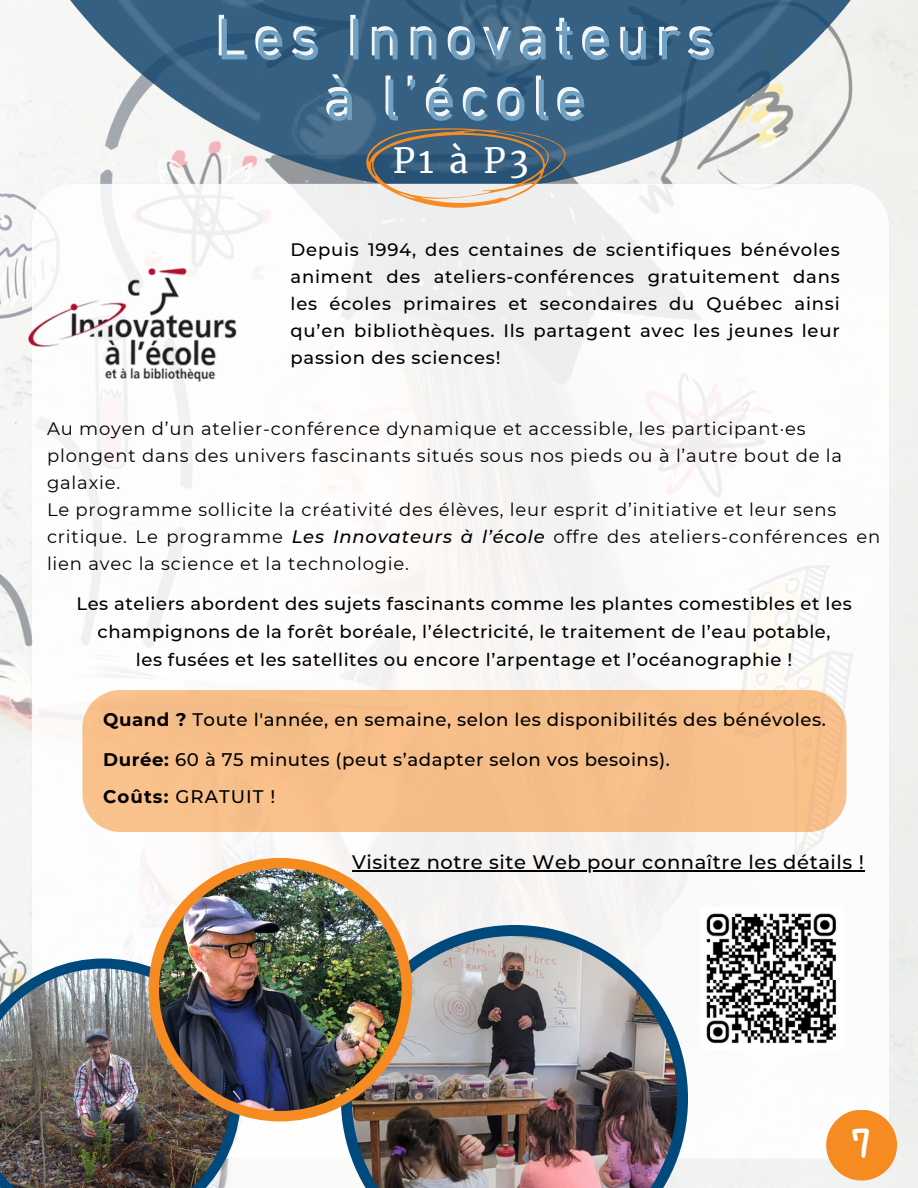
<style>
.page{position:relative;width:918px;height:1188px;background:#fff}
.page>*{position:absolute;margin:0;border:0;box-sizing:border-box;transform-origin:0 0}
.t1{font:59.85px/60.8px "DIN Next Devanagari Std";letter-spacing:.105em;color:rgb(255 255 255/.95);text-align:center}
.t2{font:45px "Yvesyvesdrawing";color:#fff}
.t3{font:34.2px "Merriweather";color:#fff}
.t4{font:500 19.5px "Montserrat";letter-spacing:.03em;color:#000}
.t5{font:500 18.15px "Montserrat";letter-spacing:.03em;color:#000}
.t6{font:500 18.15px "Montserrat";letter-spacing:.06em;color:#000}
.t7{font:500 18px/27px "Montserrat";letter-spacing:.03em;color:#000;text-align:justify}
.t8{font:18px/27px "Montserrat";letter-spacing:.045em;color:#000}
.s1{font-weight:500;font-style:italic}
.s2{font-weight:700}
</style>
<div class="page">
<img style="left:0;top:0;width:918px;height:1165px">
<img style="left:14px;top:0;width:869px;height:216px">
<svg style="left:366px;top:128px;width:200px;height:80px;background:#79868f"></svg>
<svg style="left:826px;top:1110px;width:71px;height:71px"></svg>
<img style="left:29px;top:258px;width:208px;height:136px">
<div style="left:82px;top:691px;width:764px;height:141px;background:#f7bf89"></div>
<svg style="left:341px;top:925px;width:347px;height:263px;fill:#f5f4f2"></svg>
<img style="left:352px;top:936px;width:325px;height:252px">
<svg style="left:0;top:958px;width:241px;height:207px"></svg>
<img style="left:0;top:969px;width:231px;height:219px">
<div style="left:148px;top:858px;width:264px;height:263px;background:#f68b21;border-radius:50%"></div>
<img style="left:159px;top:868px;width:243px;height:243px;border-radius:50%">
<img style="left:700px;top:908px;width:142px;height:141px">
<hr style="left:352px;top:870px;width:513px;height:1px;background:#000">
<h1 class="t1" style="left:214px;top:10px;width:502px">Les Innovateurs à l’école</h1>
<h3 class="t3" style="left:393px;top:140px;width:137px">P1 à P3</h3>
<p class="t7" style="left:291px;top:236px;width:551px">Depuis 1994, des centaines de scientifiques bénévoles animent des ateliers-conférences gratuitement dans les écoles primaires et secondaires du Québec ainsi qu’en bibliothèques. Ils partagent avec les jeunes leur passion des sciences!</p>
<h3 class="t8" style="left:47px;top:416px;width:760px">Au moyen d’un atelier-conférence dynamique et accessible, les participant·es</h3>
<p class="t8" style="left:47px;top:443px;width:797px">plongent dans des univers fascinants situés sous nos pieds ou à l’autre bout de la</p>
<p class="t8" style="left:47px;top:470px;width:75px">galaxie.</p>
<p class="t8" style="left:47px;top:497px;width:791px">Le programme sollicite la créativité des élèves, leur esprit d’initiative et leur sens</p>
<p class="t8" style="left:47px;top:524px;width:835px">critique. Le programme <span class="s1">Les Innovateurs à l’école</span> offre des ateliers-conférences en lien avec la science et la technologie.</p>
<h3 class="t7" style="left:76px;top:589px;width:777px;line-height:28.2px;text-align:center">Les ateliers abordent des sujets fascinants comme les plantes comestibles et les champignons de la forêt boréale, l’électricité, le traitement de l’eau potable,<br>les fusées et les satellites ou encore l’arpentage et l’océanographie !</h3>
<h3 class="t5" style="left:103px;top:709px;width:724px"><span class="s2">Quand ?</span> Toute l'année, en semaine, selon les disponibilités des bénévoles.</h3>
<p class="t5" style="left:103px;top:748px;width:568px"><span class="s2">Durée:</span> 60 à 75 minutes (peut s’adapter selon vos besoins).</p>
<p class="t6" style="left:103px;top:785px;width:174px"><span class="s2">Coûts:</span> GRATUIT !</p>
<p class="t4" style="left:352px;top:850px;width:513px">Visitez notre site Web pour connaître les détails !</p>
<p class="t2" style="left:851px;top:1124px;width:21px">7</p>
</div>
